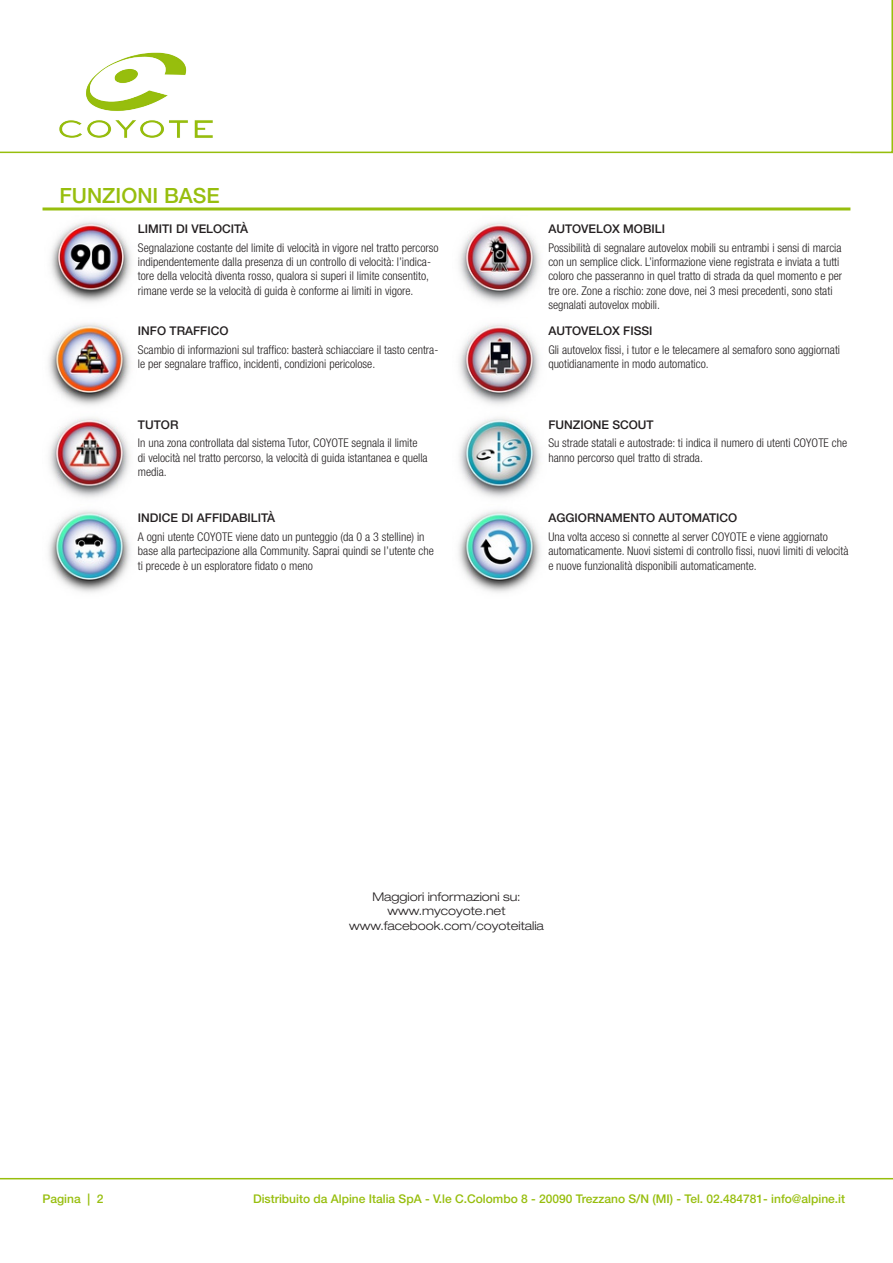
<style>
.page{position:relative;width:893px;height:1263px;background:#fff}
.page>*{position:absolute;margin:0;border:0;box-sizing:border-box;transform-origin:0 0}
.t1{font:500 21px "Helvetica Neue LT Std";color:#97be0d}
.t2{font:300 condensed 12px/14.4px "Helvetica Neue LT Std";color:#231f20}
.t3{font:500 12px "Helvetica Neue LT Std";color:#231f20}
.t4{font:500 12px "Helvetica Neue LT Std";color:#97be0d}
.t5{font:300 expanded 12px "Helvetica Neue LT Std";color:#231f20}
</style>
<div class="page">
<svg style="left:0;top:0;width:893px;height:153px"></svg>
<img style="left:43px;top:51px;width:187px;height:93px">
<svg style="left:0;top:1178px;width:893px;height:2px;background:#b3cf4f"></svg>
<img style="left:50px;top:221px;width:82px;height:82px">
<img style="left:48px;top:323px;width:83px;height:270px">
<img style="left:459px;top:221px;width:82px;height:82px">
<img style="left:458px;top:324px;width:83px;height:269px">
<hr style="left:43px;top:207px;width:807px;height:3px;background:#97be0d">
<p class="t1" style="left:60px;top:183px;width:162px">FUNZIONI BASE</p>
<p class="t3" style="left:138px;top:221px;width:112px">LIMITI DI VELOCITÀ</p>
<p class="t2" style="left:138px;top:240px;width:302px">Segnalazione costante del limite di velocità in vigore nel tratto percorso indipendentemente dalla presenza di un controllo di velocità: l’indica&shy;tore della velocità diventa rosso, qualora si superi il limite consentito, rimane verde se la velocità di guida è conforme ai limiti in vigore.</p>
<p class="t3" style="left:138px;top:323px;width:92px">INFO TRAFFICO</p>
<p class="t2" style="left:138px;top:342px;width:302px">Scambio di informazioni sul traffico: basterà schiacciare il tasto centra&shy;le per segnalare traffico, incidenti, condizioni pericolose.</p>
<p class="t3" style="left:138px;top:417px;width:42px">TUTOR</p>
<p class="t2" style="left:138px;top:436px;width:291px">In una zona controllata dal sistema Tutor, COYOTE segnala il limite di velocità nel tratto percorso, la velocità di guida istantanea e quella media.</p>
<p class="t3" style="left:138px;top:511px;width:139px">INDICE DI AFFIDABILITÀ</p>
<p class="t2" style="left:138px;top:529px;width:297px">A ogni utente COYOTE viene dato un punteggio (da 0 a 3 stelline) in base alla partecipazione alla Community. Saprai quindi se l’utente che ti precede è un esploratore fidato o meno</p>
<p class="t3" style="left:548px;top:221px;width:118px">AUTOVELOX MOBILI</p>
<p class="t2" style="left:548px;top:240px;width:295px">Possibilità di segnalare autovelox mobili su entrambi i sensi di marcia con un semplice click. L’informazione viene registrata e inviata a tutti coloro che passeranno in quel tratto di strada da quel momento e per tre ore. Zone a rischio: zone dove, nei 3 mesi precedenti, sono stati segnalati autovelox mobili.</p>
<p class="t3" style="left:548px;top:323px;width:106px">AUTOVELOX FISSI</p>
<p class="t2" style="left:548px;top:342px;width:293px">Gli autovelox fissi, i tutor e le telecamere al semaforo sono aggiornati quotidianamente in modo automatico.</p>
<p class="t3" style="left:548px;top:417px;width:107px">FUNZIONE SCOUT</p>
<p class="t2" style="left:548px;top:436px;width:300px">Su strade statali e autostrade: ti indica il numero di utenti COYOTE che hanno percorso quel tratto di strada.</p>
<p class="t3" style="left:548px;top:511px;width:190px">AGGIORNAMENTO AUTOMATICO</p>
<p class="t2" style="left:548px;top:529px;width:302px">Una volta acceso si connette al server COYOTE e viene aggiornato automaticamente. Nuovi sistemi di controllo fissi, nuovi limiti di velocità e nuove funzionalità disponibili automaticamente.</p>
<p class="t5" style="left:372px;top:889px;width:150px">Maggiori informazioni su:</p>
<p class="t5" style="left:387px;top:904px;width:120px">www.mycoyote.net</p>
<p class="t5" style="left:349px;top:918px;width:196px">www.facebook.com/coyoteitalia</p>
<p class="t4" style="left:43px;top:1192px;width:62px">Pagina | 2</p>
<p class="t4" style="left:253px;top:1192px;width:594px">Distribuito da Alpine Italia SpA - V.le C.Colombo 8 - 20090 Trezzano S/N (MI) - Tel. 02.484781- info@alpine.it</p>
</div>
